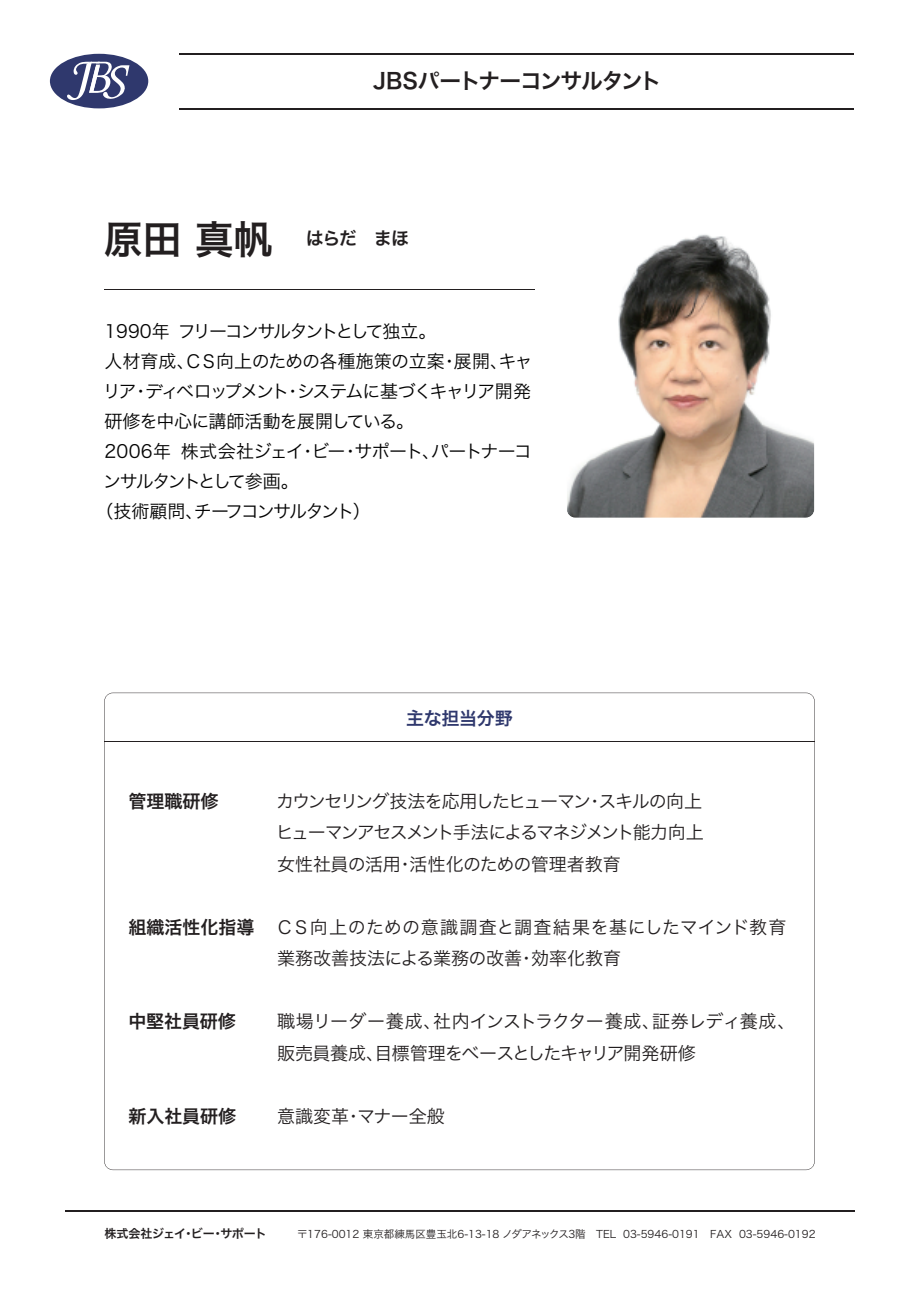
<style>
.page{position:relative;width:919px;height:1289px;background:#fff}
.page>*{position:absolute;margin:0;border:0;box-sizing:border-box;transform-origin:0 0}
.t1{font:21.75px "Hira Kaku Pro W6 90 pv RKSJ H";letter-spacing:-.055em;color:#231f20}
.t2{font:18px/31.5px "Hira Kaku Pro W3 90 pv RKSJ H";letter-spacing:-.02em;color:#231f20;text-align:justify}
.t3{font:18px/31.5px "Hira Kaku Pro W3 90 pv RKSJ H";color:#231f20}
.t4{font:18px "Hira Kaku Pro W6 90 pv RKSJ H";color:#231f20}
.t5{font:18px "Hira Kaku Std W3 90 pv RKSJ H";letter-spacing:-.115em;color:#030303}
.t6{font:18px "Hira Kaku Std W3 90 pv RKSJ H";letter-spacing:-.035em;color:#030303}
.t7{font:18px "Hira Kaku Std W3 90 pv RKSJ H";letter-spacing:-.03em;color:#030303}
.t8{font:18px "Hira Kaku Std W3 90 pv RKSJ H";letter-spacing:-.095em;color:#030303}
.t9{font:18px "Hira Kaku Std W3 90 pv RKSJ H";letter-spacing:-.04em;color:#030303}
.t10{font:18px "Hira Kaku Std W3 90 pv RKSJ H";letter-spacing:-.1em;color:#030303}
.t11{font:18px "Hira Kaku Std W3 90 pv RKSJ H";letter-spacing:-.13em;color:#030303}
.t12{font:18px "Hira Kaku Pro W6 90 pv RKSJ H";letter-spacing:-.02em;color:#2f386d}
.t13{font:12px "Hira Kaku Pro W6 90 pv RKSJ H";letter-spacing:-.025em;color:#231f20}
.t14{font:10.5px "Hira Kaku Pro W3 90 pv RKSJ H";color:#231f20}
.s1{font-size:39px}
</style>
<div class="page">
<hr style="left:65px;top:1210px;width:789px;height:1px;background:#231f20">
<hr style="left:179px;top:108px;width:675px;height:2px;background:#231f20">
<hr style="left:179px;top:53px;width:675px;height:2px;background:#231f20">
<div style="left:50px;top:54px;width:98px;height:54px;background:#2f386d;border-radius:50%"></div>
<svg style="left:67px;top:62px;width:62px;height:38px"></svg>
<svg style="left:104px;top:692px;width:710px;height:478px"></svg>
<img style="left:566px;top:225px;width:248px;height:293px;border-radius:9px">
<hr style="left:104px;top:289px;width:430px;height:1px;background:#231f20">
<p class="t1" style="left:373px;top:72px;width:290px">JBSパートナーコンサルタント</p>
<p class="t4" style="left:104px;top:231px;width:307px"><span class="s1">原田 真帆</span> はらだ　まほ</p>
<p class="t8" style="left:104px;top:324px;width:333px">1990年フリーコンサルタントとして独立。</p>
<p class="t7" style="left:104px;top:354px;width:430px">人材育成、ＣＳ向上のための各種施策の立案・展開、キャ</p>
<p class="t5" style="left:103px;top:384px;width:430px">リア・ディベロップメント・システムに基づくキャリア開発</p>
<p class="t9" style="left:104px;top:414px;width:311px">研修を中心に講師活動を展開している。</p>
<p class="t6" style="left:104px;top:444px;width:429px">2006年株式会社ジェイ・ビー・サポート、パートナーコ</p>
<p class="t11" style="left:103px;top:474px;width:197px">ンサルタントとして参画。</p>
<p class="t10" style="left:95px;top:504px;width:277px">（技術顧問、チーフコンサルタント）</p>
<p class="t12" style="left:406px;top:711px;width:108px">主な担当分野</p>
<p class="t4" style="left:128px;top:794px;width:92px">管理職研修</p>
<p class="t2" style="left:276px;top:787px;width:429px">カウンセリング技法を応用したヒューマン・スキルの向上ヒューマンアセスメント手法によるマネジメント能力向上女性社員の活用・活性化のための管理者教育</p>
<p class="t4" style="left:128px;top:920px;width:128px">組織活性化指導</p>
<p class="t3" style="left:276px;top:913px;width:512px">ＣＳ向上のための意識調査と調査結果を基にしたマインド教育業務改善技法による業務の改善・効率化教育</p>
<p class="t4" style="left:128px;top:1014px;width:109px">中堅社員研修</p>
<p class="t2" style="left:277px;top:1008px;width:520px">職場リーダー養成、社内インストラクター養成、証券レディ養成、販売員養成、目標管理をベースとしたキャリア開発研修</p>
<p class="t4" style="left:128px;top:1109px;width:109px">新入社員研修</p>
<p class="t3" style="left:277px;top:1102px;width:169px">意識変革・マナー全般</p>
<p class="t13" style="left:104px;top:1228px;width:164px">株式会社ジェイ・ビー・サポート</p>
<p class="t14" style="left:297px;top:1230px;width:530px">〒176-0012 東京都練馬区豊玉北6-13-18 ノダアネックス3階　TEL 03-5946-0191　FAX 03-5946-0192　</p>
</div>
